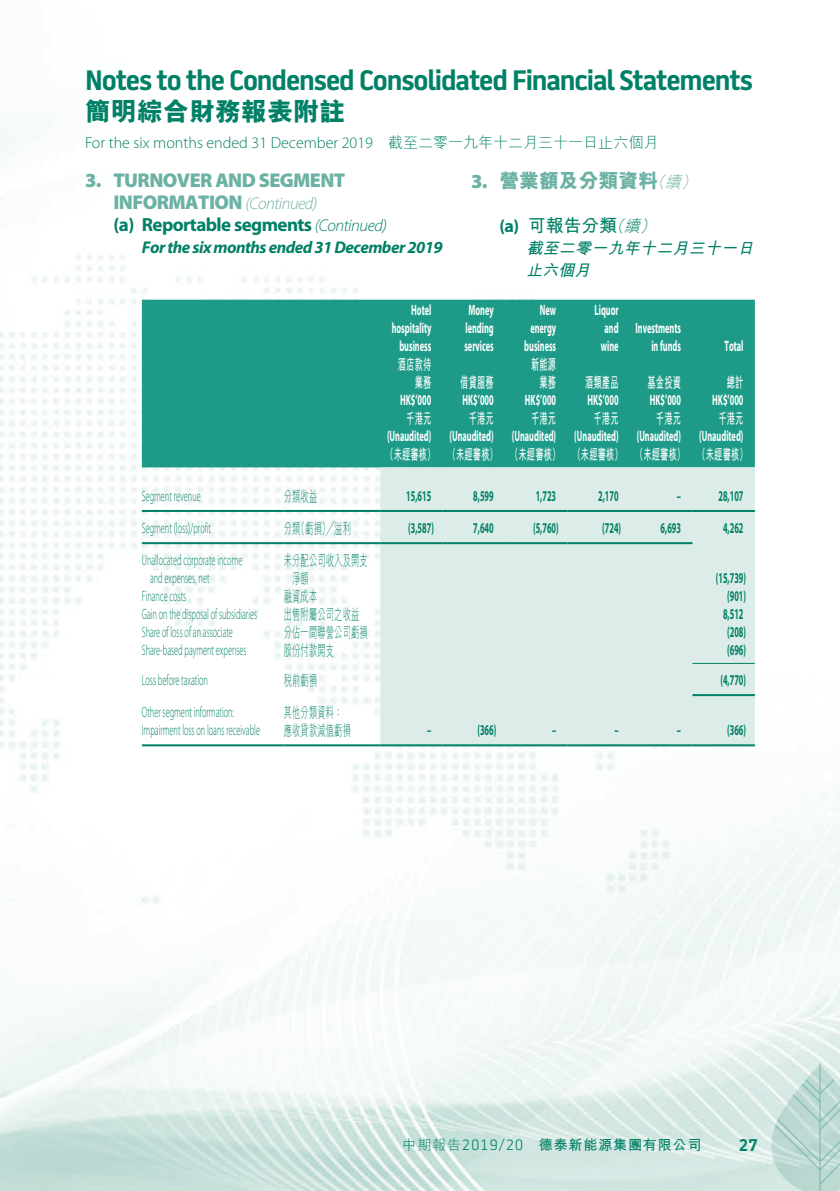
<style>
.page{position:relative;width:840px;height:1191px;background:#fff}
.page>*{position:absolute;margin:0;border:0;box-sizing:border-box;transform-origin:0 0}
.t1{font:700 28px "Battersea";letter-spacing:-.04em;color:#008066}
.t2{font:800 26px "M Hei HK";color:#008066}
.t3{font:900 20px/22px "Myriad Pro";letter-spacing:-.03em;color:#6bb2a4;text-align:center}
.t4{font:800 20px "M Hei HK";letter-spacing:-.01em;color:#6bb2a4}
.t5{font:700 19px "Myriad Pro";letter-spacing:-.03em;color:#008066}
.t6{font:700 18px "M Hei HK";letter-spacing:-.01em;color:#008066}
.t7{font:italic 700 17px "Myriad Pro";letter-spacing:-.03em;color:#008066}
.t8{font:700 17px "Battersea";color:#008066}
.t9{font:300 16px "Myriad Pro";color:#008066}
.t10{font:italic 700 16px/22px "M Hei HK";color:#008066}
.t11{font:300 15px/18px "Myriad Pro";color:#008066;scale:.55 1}
.t12{font:700 15px/18px "Myriad Pro";color:#fff;text-align:right;scale:.55 1}
.t13{font:700 15px "Myriad Pro";color:#008066;scale:.55 1}
.t14{font:700 15px/18px "M Hei HK";letter-spacing:.02em;color:#fff;text-align:right;scale:.55 1}
.t15{font:300 15px/18px "M Hei HK";letter-spacing:.02em;color:#008066;scale:.55 1}
.t16{font:700 14px "M Hei HK";letter-spacing:.06em;color:#008066}
.s1{font-family:"M Hei HK";font-size:15px}
.s2{font-weight:300;font-style:italic;font-size:17px}
.s3{font-family:"Myriad Pro";font-weight:900}
.s4{font-weight:300;font-style:italic;font-size:16px}
.s5{font-family:"Myriad Pro"}
.s6{font-weight:300}
.s7{font-family:"Battersea";font-weight:300;font-size:15px}
</style>
<div class="page">
<img style="left:0;top:129px;width:839px;height:1062px">
<div style="left:142px;top:300px;width:612px;height:167px;background:#1d9b88"></div>
<div style="left:380px;top:467px;width:374px;height:277px;background:#dcece8"></div>
<hr style="left:142px;top:510px;width:141px;height:2px;background:#008066">
<hr style="left:283px;top:510px;width:97px;height:2px;background:#008066">
<hr style="left:380px;top:510px;width:62px;height:2px;background:#008066">
<hr style="left:442px;top:510px;width:63px;height:2px;background:#008066">
<hr style="left:505px;top:510px;width:62px;height:2px;background:#008066">
<hr style="left:567px;top:510px;width:62px;height:2px;background:#008066">
<hr style="left:629px;top:510px;width:63px;height:2px;background:#008066">
<hr style="left:692px;top:510px;width:62px;height:2px;background:#008066">
<hr style="left:142px;top:542px;width:141px;height:2px;background:#008066">
<hr style="left:283px;top:542px;width:97px;height:2px;background:#008066">
<hr style="left:380px;top:542px;width:62px;height:2px;background:#008066">
<hr style="left:442px;top:542px;width:63px;height:2px;background:#008066">
<hr style="left:505px;top:542px;width:62px;height:2px;background:#008066">
<hr style="left:567px;top:542px;width:62px;height:2px;background:#008066">
<hr style="left:629px;top:542px;width:63px;height:2px;background:#008066">
<hr style="left:692px;top:663px;width:62px;height:1px;background:#008066">
<hr style="left:692px;top:694px;width:62px;height:2px;background:#008066">
<hr style="left:142px;top:744px;width:141px;height:2px;background:#008066">
<hr style="left:283px;top:744px;width:97px;height:2px;background:#008066">
<hr style="left:380px;top:744px;width:62px;height:2px;background:#008066">
<hr style="left:442px;top:744px;width:63px;height:2px;background:#008066">
<hr style="left:505px;top:744px;width:62px;height:2px;background:#008066">
<hr style="left:567px;top:744px;width:62px;height:2px;background:#008066">
<hr style="left:629px;top:744px;width:63px;height:2px;background:#008066">
<hr style="left:692px;top:744px;width:62px;height:2px;background:#008066">
<svg style="left:770px;top:1063px;width:70px;height:128px;background:#c2dcd6"></svg>
<h1 class="t1" style="left:85px;top:63px;width:669px">Notes to the Condensed Consolidated Financial Statements</h1>
<h2 class="t2" style="left:85px;top:98px;width:261px">簡明綜合財務報表附註</h2>
<p class="t9" style="left:85px;top:133px;width:574px">For the six months ended 31 December 2019 <span class="s1">截至二零一九年十二月三十一日止六個月</span></p>
<h3 class="t3" style="left:85px;top:168px;width:261px">3. TURNOVER AND SEGMENT<br>INFORMATION <span class="s2">(Continued)</span></h3>
<p class="t5" style="left:113px;top:212px;width:275px">(a) Reportable segments <span class="s2">(Continued)</span></p>
<p class="t7" style="left:142px;top:236px;width:302px">For the six months ended 31 December 2019</p>
<h3 class="t4" style="left:471px;top:171px;width:230px"><span class="s3">3.</span> 營業額及分類資料<span class="s4">（續）</span></h3>
<p class="t6" style="left:499px;top:212px;width:161px"><span class="s5">(a)</span> 可報告分類<span class="s4">（續）</span></p>
<p class="t10" style="left:526px;top:236px;width:233px">截至二零一九年十二月三十一日止六個月</p>
<p class="t12" style="left:391px;top:301px;width:74px">Hotel hospitality business</p>
<p class="t12" style="left:464px;top:301px;width:55px;text-align:justify">Money lending services</p>
<p class="t12" style="left:524px;top:301px;width:60px">New energy business</p>
<p class="t12" style="left:600px;top:301px;width:34px;text-align:justify;text-indent:-6px">Liquor and wine</p>
<p class="t12" style="left:635px;top:319px;width:84px">Investments in funds</p>
<p class="t12" style="left:724px;top:337px;width:36px">Total</p>
<p class="t14" style="left:397px;top:354px;width:62px">酒店款待業務</p>
<p class="t14" style="left:460px;top:372px;width:62px">借貸服務</p>
<p class="t14" style="left:530px;top:354px;width:47px;text-align:center">新能源業務</p>
<p class="t14" style="left:584px;top:372px;width:62px">酒類產品</p>
<p class="t14" style="left:647px;top:372px;width:62px">基金投資</p>
<p class="t14" style="left:726px;top:372px;width:32px">總計</p>
<p class="t12" style="left:400px;top:391px;width:58px">HK$’000</p>
<p class="t12" style="left:462px;top:391px;width:58px">HK$’000</p>
<p class="t12" style="left:524px;top:391px;width:58px">HK$’000</p>
<p class="t12" style="left:587px;top:391px;width:58px">HK$’000</p>
<p class="t12" style="left:649px;top:391px;width:58px">HK$’000</p>
<p class="t12" style="left:711px;top:391px;width:58px">HK$’000</p>
<p class="t14" style="left:406px;top:408px;width:47px">千港元</p>
<p class="t14" style="left:468px;top:408px;width:47px">千港元</p>
<p class="t14" style="left:530px;top:408px;width:47px">千港元</p>
<p class="t14" style="left:593px;top:408px;width:47px">千港元</p>
<p class="t14" style="left:655px;top:408px;width:47px">千港元</p>
<p class="t14" style="left:718px;top:408px;width:47px">千港元</p>
<p class="t12" style="left:387px;top:427px;width:649px">(Unaudited) (Unaudited) (Unaudited) (Unaudited) (Unaudited) (Unaudited)</p>
<p class="t14" style="left:385px;top:444px;width:659px">（未經審核） （未經審核） （未經審核） （未經審核） （未經審核） （未經審核）</p>
<p class="t11" style="left:142px;top:487px;width:108px">Segment revenue</p>
<p class="t15" style="left:283px;top:487px;width:62px">分類收益</p>
<p class="t13" style="left:406px;top:486px;width:47px">15,615</p>
<p class="t13" style="left:473px;top:486px;width:39px">8,599</p>
<p class="t13" style="left:535px;top:486px;width:39px">1,723</p>
<p class="t13" style="left:597px;top:486px;width:39px">2,170</p>
<p class="t13" style="left:676px;top:486px;width:9px">–</p>
<p class="t13" style="left:718px;top:486px;width:47px">28,107</p>
<p class="t11" style="left:142px;top:519px;width:127px">Segment (loss)/profit</p>
<p class="t15" style="left:283px;top:519px;width:124px">分類（虧損）╱溢利</p>
<p class="t13" style="left:408px;top:518px;width:48px">(3,587)</p>
<p class="t13" style="left:473px;top:518px;width:39px">7,640</p>
<p class="t13" style="left:533px;top:518px;width:48px">(5,760)</p>
<p class="t13" style="left:602px;top:518px;width:36px">(724)</p>
<p class="t13" style="left:660px;top:518px;width:39px">6,693</p>
<p class="t13" style="left:722px;top:518px;width:39px">4,262</p>
<p class="t11" style="left:150px;top:551px;width:169px;text-indent:-8px">Unallocated corporate income and expenses, net</p>
<p class="t15" style="left:292px;top:551px;width:139px;text-indent:-8px">未分配公司收入及開支淨額</p>
<p class="t13" style="left:715px;top:568px;width:56px">(15,739)</p>
<p class="t11" style="left:142px;top:587px;width:82px">Finance costs</p>
<p class="t15" style="left:283px;top:587px;width:62px">融資成本</p>
<p class="t13" style="left:726px;top:586px;width:36px">(901)</p>
<p class="t11" style="left:142px;top:605px;width:211px">Gain on the disposal of subsidiaries</p>
<p class="t15" style="left:283px;top:605px;width:139px">出售附屬公司之收益</p>
<p class="t13" style="left:722px;top:604px;width:39px">8,512</p>
<p class="t11" style="left:142px;top:623px;width:167px">Share of loss of an associate</p>
<p class="t15" style="left:283px;top:623px;width:154px">分佔一間聯營公司虧損</p>
<p class="t13" style="left:726px;top:622px;width:36px">(208)</p>
<p class="t11" style="left:142px;top:641px;width:192px">Share-based payment expenses</p>
<p class="t15" style="left:283px;top:641px;width:93px">股份付款開支</p>
<p class="t13" style="left:726px;top:640px;width:36px">(696)</p>
<p class="t11" style="left:142px;top:671px;width:122px">Loss before taxation</p>
<p class="t15" style="left:283px;top:671px;width:62px">稅前虧損</p>
<p class="t13" style="left:720px;top:670px;width:48px">(4,770)</p>
<p class="t11" style="left:142px;top:703px;width:169px">Other segment information:</p>
<p class="t15" style="left:283px;top:703px;width:108px">其他分類資料：</p>
<p class="t11" style="left:142px;top:721px;width:216px">Impairment loss on loans receivable</p>
<p class="t15" style="left:283px;top:721px;width:124px">應收貸款減值虧損</p>
<p class="t13" style="left:427px;top:720px;width:9px">–</p>
<p class="t13" style="left:477px;top:720px;width:36px">(366)</p>
<p class="t13" style="left:551px;top:720px;width:9px">–</p>
<p class="t13" style="left:614px;top:720px;width:9px">–</p>
<p class="t13" style="left:676px;top:720px;width:9px">–</p>
<p class="t13" style="left:726px;top:720px;width:36px">(366)</p>
<p class="t16" style="left:402px;top:1134px;width:300px"><span class="s6">中期報告</span><span class="s7">2019/20</span> 德泰新能源集團有限公司</p>
<p class="t8" style="left:738px;top:1135px;width:20px">27</p>
</div>
